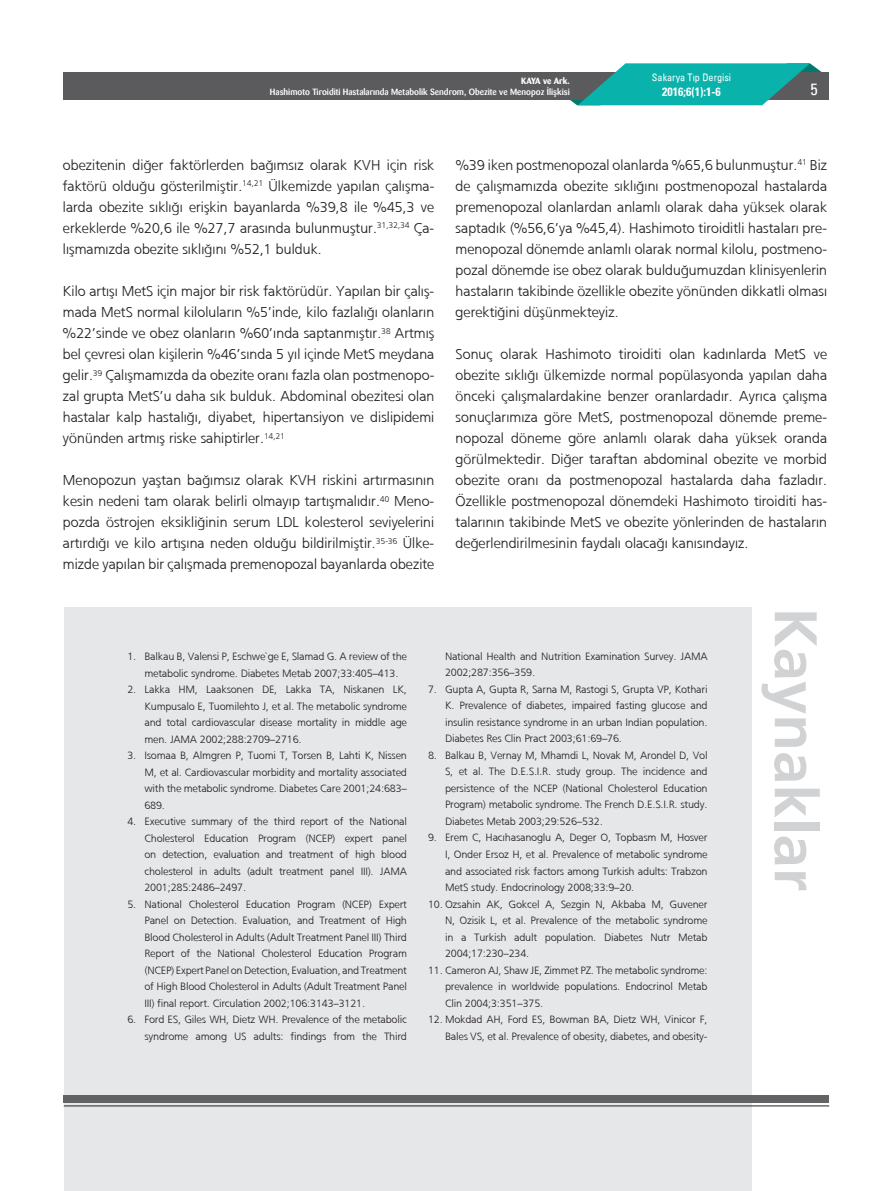
<style>
.page{position:relative;width:893px;height:1191px;background:#fff}
.page>*{position:absolute;margin:0;border:0;box-sizing:border-box;transform-origin:0 0}
.t1{font:700 60px "Frutiger";color:#d1d2d4}
.t2{font:16.5px "Univers Condensed";color:#fff}
.t3{font:300 14.25px/21px "Frutiger";color:#231f20;text-align:justify}
.t4{font:700 condensed 12px "Univers";color:#fff}
.t5{font:300 10.5px/16.5px "Frutiger";color:#231f20;text-align:justify}
.t6{font:10.2px "Univers Condensed";color:#fff}
.t7{font:500 9px "Barmeno";color:#fff}
.t8{font:700 9px "Barmeno";color:#fff}
</style>
<div class="page">
<div style="left:64px;top:607px;width:688px;height:584px;background:#e6e7e9"></div>
<div style="left:64px;top:72px;width:765px;height:28px;background:#5b5b5e"></div>
<svg style="left:570px;top:63px;width:252px;height:42px"></svg>
<hr style="left:64px;top:1105px;width:765px;height:1px;background:#231f20">
<div style="left:64px;top:1095px;width:765px;height:7px;background:#636366"></div>
<p class="t8" style="left:521px;top:75px;width:50px">KAYA ve Ark.</p>
<p class="t7" style="left:270px;top:86px;width:301px">Hashimoto Tiroiditi Hastalarında Metabolik Sendrom, Obezite ve Menopoz İlişkisi</p>
<p class="t6" style="left:652px;top:71px;width:81px">Sakarya Tıp Dergisi</p>
<p class="t4" style="left:662px;top:84px;width:60px">2016;6(1):1-6</p>
<h2 class="t2" style="left:810px;top:78px;width:9px">5</h2>
<p class="t3" style="left:64px;top:155px;width:373px">obezitenin diğer faktörlerden bağımsız olarak KVH için risk faktörü olduğu gösterilmiştir.<sup>14,21</sup> Ülkemizde yapılan çalışma&shy;larda obezite sıklığı erişkin bayanlarda %39,8 ile %45,3 ve erkeklerde %20,6 ile %27,7 arasında bulunmuştur.<sup>31,32,34</sup> Ça&shy;lışmamızda obezite sıklığını %52,1 bulduk.</p>
<p class="t3" style="left:64px;top:281px;width:373px">Kilo artışı MetS için major bir risk faktörüdür. Yapılan bir çalış&shy;mada MetS normal kiloluların %5’inde, kilo fazlalığı olanların %22’sinde ve obez olanların %60’ında saptanmıştır.<sup>38</sup> Artmış bel çevresi olan kişilerin %46’sında 5 yıl içinde MetS meydana gelir.<sup>39</sup> Çalışmamızda da obezite oranı fazla olan postmenopo&shy;zal grupta MetS’u daha sık bulduk. Abdominal obezitesi olan hastalar kalp hastalığı, diyabet, hipertansiyon ve dislipidemi yönünden artmış riske sahiptirler.<sup>14,21</sup></p>
<p class="t3" style="left:64px;top:470px;width:373px">Menopozun yaştan bağımsız olarak KVH riskini artırmasının kesin nedeni tam olarak belirli olmayıp tartışmalıdır.<sup>40</sup> Meno&shy;pozda östrojen eksikliğinin serum LDL kolesterol seviyelerini artırdığı ve kilo artışına neden olduğu bildirilmiştir.<sup>35-36</sup> Ülke&shy;mizde yapılan bir çalışmada premenopozal bayanlarda obezite</p>
<p class="t3" style="left:456px;top:155px;width:373px">%39 iken postmenopozal olanlarda %65,6 bulunmuştur.<sup>41</sup> Biz de çalışmamızda obezite sıklığını postmenopozal hastalarda premenopozal olanlardan anlamlı olarak daha yüksek olarak saptadık (%56,6’ya %45,4). Hashimoto tiroiditli hastaları pre&shy;menopozal dönemde anlamlı olarak normal kilolu, postmeno&shy;pozal dönemde ise obez olarak bulduğumuzdan klinisyenlerin hastaların takibinde özellikle obezite yönünden dikkatli olması gerektiğini düşünmekteyiz.</p>
<p class="t3" style="left:456px;top:344px;width:373px">Sonuç olarak Hashimoto tiroiditi olan kadınlarda MetS ve obezite sıklığı ülkemizde normal popülasyonda yapılan daha önceki çalışmalardakine benzer oranlardadır. Ayrıca çalışma sonuçlarımıza göre MetS, postmenopozal dönemde preme&shy;nopozal döneme göre anlamlı olarak daha yüksek oranda görülmektedir. Diğer taraftan abdominal obezite ve morbid obezite oranı da postmenopozal hastalarda daha fazladır.<br>Özellikle postmenopozal dönemdeki Hashimoto tiroiditi has&shy;talarının takibinde MetS ve obezite yönlerinden de hastaların değerlendirilmesinin faydalı olacağı kanısındayız.</p>
<p class="t5" style="left:145px;top:648px;width:264px;text-indent:-17px">1. Balkau B, Valensi P, Eschwe`ge E, Slamad G. A review of the metabolic syndrome. Diabetes Metab 2007;33:405–413.</p>
<p class="t5" style="left:145px;top:681px;width:264px;text-indent:-17px">2. Lakka HM, Laaksonen DE, Lakka TA, Niskanen LK, Kumpusalo E, Tuomilehto J, et al. The metabolic syndrome and total cardiovascular disease mortality in middle age men. JAMA 2002;288:2709–2716.</p>
<p class="t5" style="left:145px;top:747px;width:264px;text-indent:-17px">3. Isomaa B, Almgren P, Tuomi T, Torsen B, Lahti K, Nissen M, et al. Cardiovascular morbidity and mortality associated with the metabolic syndrome. Diabetes Care 2001;24:683– 689.</p>
<p class="t5" style="left:145px;top:813px;width:264px;text-indent:-17px">4. Executive summary of the third report of the National Cholesterol Education Program (NCEP) expert panel on detection, evaluation and treatment of high blood cholesterol in adults (adult treatment panel III). JAMA 2001;285:2486–2497.</p>
<p class="t5" style="left:145px;top:895px;width:264px;text-indent:-17px">5. National Cholesterol Education Program (NCEP) Expert Panel on Detection. Evaluation, and Treatment of High Blood Cholesterol in Adults (Adult Treatment Panel III) Third Report of the National Cholesterol Education Program (NCEP) Expert Panel on Detection, Evaluation, and Treatment of High Blood Cholesterol in Adults (Adult Treatment Panel III) final report. Circulation 2002;106:3143–3121.</p>
<p class="t5" style="left:128px;top:1011px;width:281px;text-align:right">6. Ford ES, Giles WH, Dietz WH. Prevalence of the metabolic syndrome among US adults: findings from the Third</p>
<p class="t5" style="left:446px;top:648px;width:264px">National Health and Nutrition Examination Survey. JAMA<br>2002;287:356–359.</p>
<p class="t5" style="left:446px;top:681px;width:264px;text-indent:-17px">7. Gupta A, Gupta R, Sarna M, Rastogi S, Grupta VP, Kothari K. Prevalence of diabetes, impaired fasting glucose and insulin resistance syndrome in an urban Indian population.<br>Diabetes Res Clin Pract 2003;61:69–76.</p>
<p class="t5" style="left:446px;top:747px;width:264px;text-indent:-17px">8. Balkau B, Vernay M, Mhamdi L, Novak M, Arondel D, Vol S, et al. The D.E.S.I.R. study group. The incidence and persistence of the NCEP (National Cholesterol Education Program) metabolic syndrome. The French D.E.S.I.R. study.<br>Diabetes Metab 2003;29:526–532.</p>
<p class="t5" style="left:446px;top:829px;width:264px;text-indent:-17px">9. Erem C, Hacıhasanoglu A, Deger O, Topbasm M, Hosver I, Onder Ersoz H, et al. Prevalence of metabolic syndrome and associated risk factors among Turkish adults: Trabzon MetS study. Endocrinology 2008;33:9–20.</p>
<p class="t5" style="left:446px;top:895px;width:264px;text-indent:-17px">10. Ozsahin AK, Gokcel A, Sezgin N, Akbaba M, Guvener N, Ozisik L, et al. Prevalence of the metabolic syndrome in a Turkish adult population. Diabetes Nutr Metab 2004;17:230–234.</p>
<p class="t5" style="left:446px;top:961px;width:264px;text-indent:-17px">11. Cameron AJ, Shaw JE, Zimmet PZ. The metabolic syndrome: prevalence in worldwide populations. Endocrinol Metab Clin 2004;3:351–375.</p>
<p class="t5" style="left:429px;top:1011px;width:281px;text-align:right">12. Mokdad AH, Ford ES, Bowman BA, Dietz WH, Vinicor F,<br>Bales VS, et al. Prevalence of obesity, diabetes, and obesity-</p>
<h1 class="t1" style="left:831px;top:607px;width:285px;rotate:90deg">Kaynaklar</h1>
</div>
